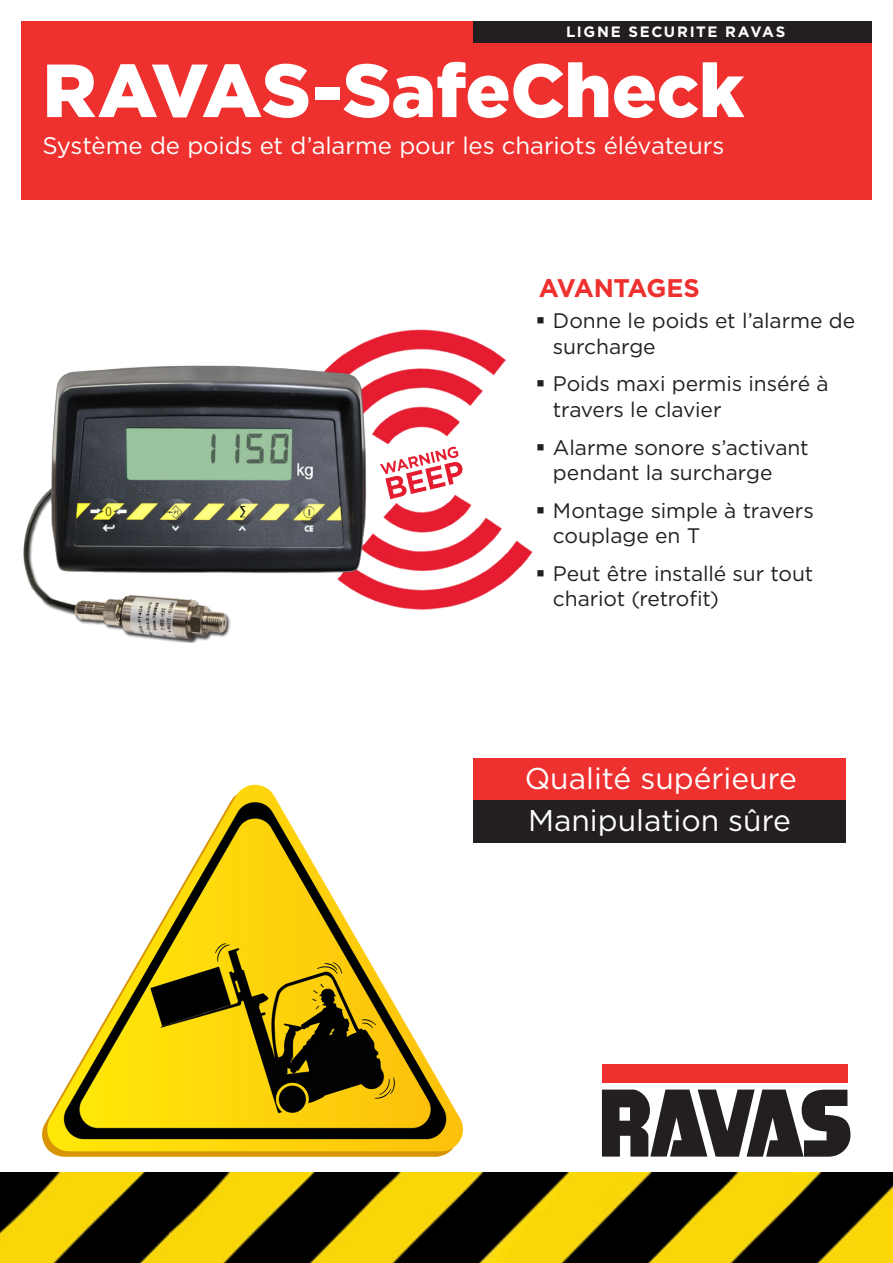
<style>
.page{position:relative;width:893px;height:1263px;background:#fff}
.page>*{position:absolute;margin:0;border:0;box-sizing:border-box;transform-origin:0 0}
.t1{font:900 75px "Gotham";letter-spacing:-.005em;color:#fff}
.t2{font:30px "Gotham";color:#fff}
.t3{font:700 25.5px "Gotham";letter-spacing:-.035em;color:#ee302e}
.t4{font:24px "Gotham";letter-spacing:-.005em;color:#fff}
.t5{font:21px/25.2px "Gotham";letter-spacing:-.005em;color:#231f20}
.t6{font:700 15px "Gotham";letter-spacing:.11em;color:#fff}
</style>
<div class="page">
<div style="left:21px;top:21px;width:851px;height:179px;background:#ee312f"></div>
<div style="left:473px;top:758px;width:372px;height:42px;background:#ee302e"></div>
<div style="left:473px;top:800px;width:372px;height:43px;background:#231f20"></div>
<div style="left:602px;top:1065px;width:245px;height:18px;background:#ee312f"></div>
<svg style="left:602px;top:1089px;width:248px;height:68px"></svg>
<div style="left:473px;top:21px;width:399px;height:22px;background:#231f20"></div>
<img style="left:23px;top:329px;width:510px;height:313px">
<img style="left:0;top:1173px;width:170px;height:90px">
<img style="left:170px;top:1173px;width:723px;height:90px">
<img style="left:42px;top:784px;width:420px;height:373px">
<p class="t6" style="left:566px;top:22px;width:221px">LIGNE SECURITE RAVAS</p>
<p class="t1" style="left:43px;top:39px;width:703px">RAVAS-SafeCheck</p>
<p class="t4" style="left:43px;top:130px;width:683px">Système de poids et d’alarme pour les chariots élévateurs</p>
<p class="t3" style="left:539px;top:271px;width:162px">AVANTAGES</p>
<p class="t5" style="left:553px;top:308px;width:304px">Donne le poids et l’alarme de surcharge</p>
<p class="t5" style="left:553px;top:371px;width:277px">Poids maxi permis inséré à travers le clavier</p>
<p class="t5" style="left:553px;top:434px;width:257px">Alarme sonore s’activant pendant la surcharge</p>
<p class="t5" style="left:553px;top:497px;width:262px">Montage simple à travers couplage en T</p>
<p class="t5" style="left:553px;top:560px;width:262px">Peut être installé sur tout chariot (retrofit)</p>
<p class="t2" style="left:525px;top:759px;width:274px">Qualité supérieure</p>
<p class="t2" style="left:528px;top:801px;width:264px">Manipulation sûre</p>
</div>
